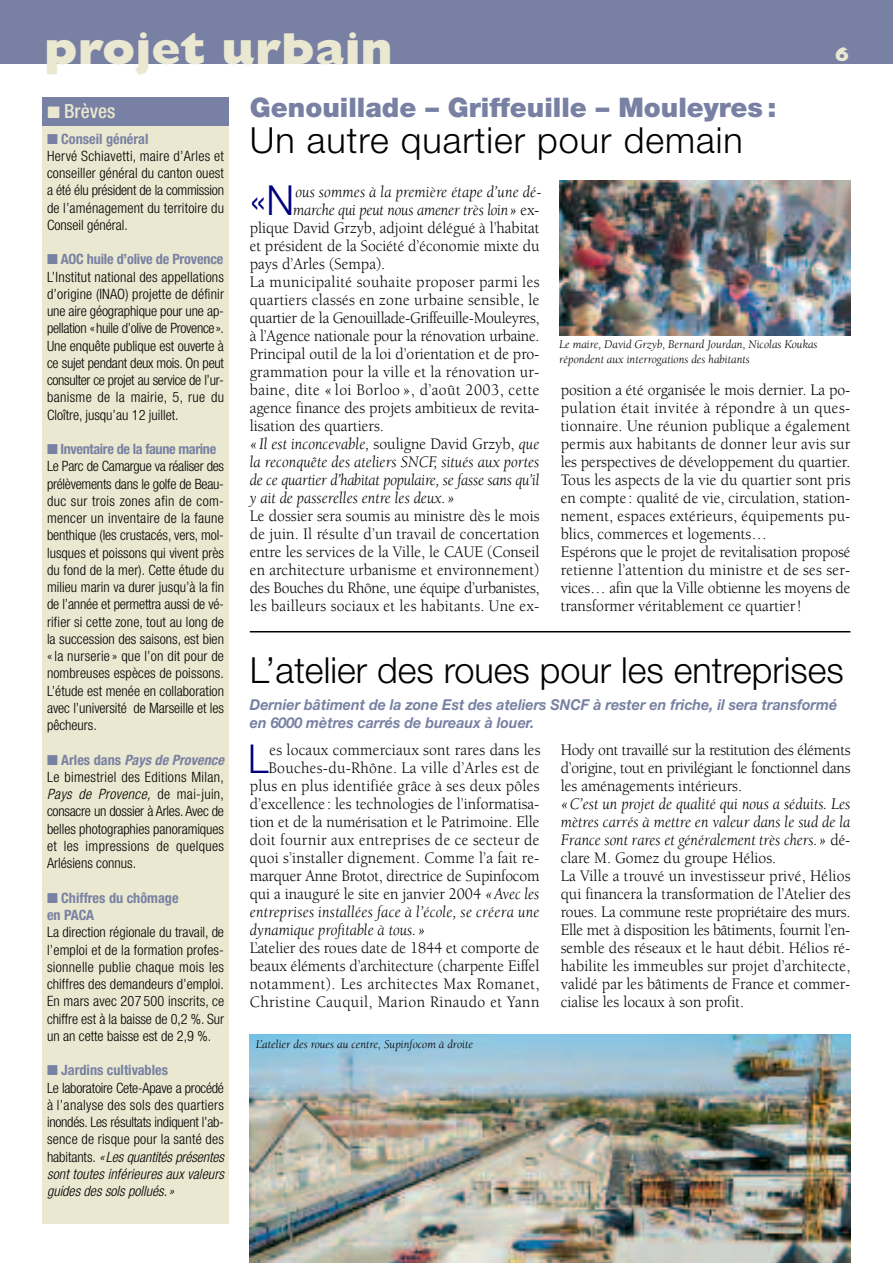
<style>
.page{position:relative;width:893px;height:1263px;background:#fff}
.page>*{position:absolute;margin:0;border:0;box-sizing:border-box;transform-origin:0 0}
.t1{font:800 45px "Gill Sans";color:#eae8d0;scale:1.06 1}
.t2{font:300 41.4px "Helvetica Neue";color:#000080;scale:.95 1}
.t3{font:300 39.9px "Helvetica Neue";color:#000080;scale:.95 1}
.t4{font:300 36px "Helvetica Neue";color:#000}
.t5{font:300 36px "Helvetica Neue";letter-spacing:.03em;color:#000}
.t6{font:900 27px "Helvetica Neue";color:#7881a3}
.t7{font:800 19.95px "Gill Sans";color:#eae8d0;scale:1.06 1}
.t8{font:500 condensed 19.5px "Helvetica Neue";color:#eae8d0}
.t9{font:16.5px/18px "Berkeley";color:#000;text-align:justify;scale:.95 1}
.t10{font:italic 16.5px "Berkeley";color:#000;scale:.95 1}
.t11{font:16.5px "Berkeley";letter-spacing:.025em;color:#000;scale:.95 1}
.t12{font:16.5px "Berkeley";letter-spacing:.02em;color:#000;scale:.95 1}
.t13{font:16.5px "Berkeley";letter-spacing:-.02em;color:#000;scale:.95 1}
.t14{font:italic 700 15px/18px "Helvetica Neue";color:#7881a3;scale:.95 1}
.t15{font:300 condensed 14.25px/17.2px "Helvetica Neue";color:#000;text-align:justify}
.t16{font:300 condensed 14.25px/17.2px "Helvetica Neue";letter-spacing:.025em;color:#000}
.t17{font:700 condensed 14.25px/17.2px "Helvetica Neue";color:#7881a3}
.t18{font:italic 12px/14.4px "Berkeley";color:#000}
.s1{color:#7881a3}
.s2{font-weight:700;color:#7881a3}
.s3{font-weight:700;font-style:italic;color:#7881a3}
.s4{font-style:italic}
.s5{font-style:normal}
</style>
<div class="page">
<div style="left:0;top:0;width:893px;height:64px;background:#7881a3"></div>
<div style="left:43px;top:126px;width:186px;height:1097px;background:#eae8d0"></div>
<div style="left:43px;top:98px;width:186px;height:28px;background:#7881a3"></div>
<img style="left:250px;top:1034px;width:600px;height:229px">
<img style="left:559px;top:181px;width:291px;height:155px">
<hr style="left:250px;top:631px;width:600px;height:1px;background:#000">
<h1 class="t1" style="left:44px;top:32px;width:330px">projet urbain</h1>
<p class="t8" style="left:48px;top:104px;width:69px">■ Brèves</p>
<h3 class="t6" style="left:250px;top:98px;width:528px">Genouillade – Griffeuille – Mouleyres :</h3>
<p class="t7" style="left:835px;top:47px;width:15px">6</p>
<p class="t16" style="left:47px;top:131px;width:179px"><span class="s1">■</span> <span class="s2">Conseil général<br></span>Hervé Schiavetti, maire d’Arles et</p>
<h3 class="t5" style="left:250px;top:118px;width:494px">Un autre quartier pour demain</h3>
<p class="t15" style="left:47px;top:166px;width:179px">conseiller général du canton ouest a été élu président de la commission de l’aménagement du territoire du Conseil général.</p>
<p class="t15" style="left:47px;top:252px;width:179px"><span class="s1">■</span> <span class="s2">AOC huile d’olive de Provence </span>L’Institut national des appellations d’origine (INAO) projette de définir une aire géographique pour une ap&shy;pellation «huile d’olive de Provence».<br>Une enquête publique est ouverte à ce sujet pendant deux mois. On peut consulter ce projet au service de l’ur&shy;banisme de la mairie, 5, rue du Cloître, jusqu’au 12 juillet.</p>
<p class="t15" style="left:47px;top:442px;width:179px;text-align:left"><span class="s1">■</span> <span class="s2">Inventaire de la faune marine<br></span>Le Parc de Camargue va réaliser des prélèvements dans le golfe de Beau&shy;duc sur trois zones afin de com&shy;mencer un inventaire de la faune benthique (les crustacés, vers, mol&shy;lusques et poissons qui vivent près du fond de la mer). Cette étude du milieu marin va durer jusqu’à la fin de l’année et permettra aussi de vé&shy;rifier si cette zone, tout au long de la succession des saisons, est bien «la nurserie » que l’on dit pour de nombreuses espèces de poissons.<br>L’étude est menée en collaboration avec l’université de Marseille et les pêcheurs.</p>
<p class="t15" style="left:47px;top:752px;width:179px"><span class="s1">■</span> <span class="s2">Arles dans</span> <span class="s3">Pays de Provence </span>Le bimestriel des Editions Milan, <span class="s4">Pays de Provence,</span> de mai-juin, consacre un dossier à Arles. Avec de belles photographies panoramiques et les impressions de quelques Arlésiens connus.</p>
<p class="t17" style="left:47px;top:890px;width:133px">■ Chiffres du chômage en PACA</p>
<p class="t15" style="left:47px;top:925px;width:179px">La direction régionale du travail, de l’emploi et de la formation profes&shy;sionnelle publie chaque mois les chiffres des demandeurs d’emploi.<br>En mars avec 207 500 inscrits, ce chiffre est à la baisse de 0,2 %. Sur un an cette baisse est de 2,9 %.</p>
<p class="t15" style="left:47px;top:1063px;width:179px;text-align:left"><span class="s1">■</span> <span class="s2">Jardins cultivables<br></span>Le laboratoire Cete-Apave a procédé à l’analyse des sols des quartiers inondés. Les résultats indiquent l’ab&shy;sence de risque pour la santé des habitants. <span class="s4">« Les quantités présentes sont toutes inférieures aux valeurs guides des sols pollués.»</span></p>
<h2 class="t2" style="left:250px;top:175px;width:48px">«N</h2>
<p class="t10" style="left:295px;top:186px;width:261px">ous sommes à la première étape d’une dé-</p>
<p class="t10" style="left:293px;top:204px;width:261px">marche qui peut nous amener très loin» <span class="s5">ex-</span></p>
<p class="t9" style="left:250px;top:220px;width:306px">plique David Grzyb, adjoint délégué à l’habitat</p>
<p class="t9" style="left:250px;top:238px;width:306px">et président de la Société d’économie mixte du</p>
<p class="t9" style="left:250px;top:256px;width:144px">pays d’Arles (Sempa).</p>
<p class="t11" style="left:250px;top:276px;width:306px">La municipalité souhaite proposer parmi les</p>
<p class="t9" style="left:250px;top:292px;width:306px">quartiers classés en zone urbaine sensible, le</p>
<p class="t13" style="left:250px;top:312px;width:306px">quartier de la Genouillade-Griffeuille-Mouleyres,</p>
<p class="t9" style="left:250px;top:328px;width:306px">à l’Agence nationale pour la rénovation urbaine.</p>
<p class="t9" style="left:250px;top:346px;width:306px">Principal outil de la loi d’orientation et de pro-</p>
<p class="t9" style="left:250px;top:364px;width:306px">grammation pour la ville et la rénovation ur-</p>
<p class="t11" style="left:250px;top:384px;width:306px">baine, dite « loi Borloo », d’août 2003, cette</p>
<p class="t9" style="left:250px;top:400px;width:306px">agence finance des projets ambitieux de revita-</p>
<p class="t9" style="left:250px;top:418px;width:143px">lisation des quartiers.</p>
<p class="t10" style="left:250px;top:438px;width:306px">« Il est inconcevable, <span class="s5">souligne David Grzyb,</span> que</p>
<p class="t10" style="left:250px;top:456px;width:306px">la reconquête des ateliers SNCF, situés aux portes</p>
<p class="t10" style="left:250px;top:474px;width:306px">de ce quartier d’habitat populaire, se fasse sans qu’il</p>
<p class="t10" style="left:250px;top:492px;width:217px">y ait de passerelles entre les deux. »</p>
<p class="t9" style="left:250px;top:508px;width:306px">Le dossier sera soumis au ministre dès le mois de juin. Il résulte d’un travail de concertation entre les services de la Ville, le CAUE (Conseil en architecture urbanisme et environnement) des Bouches du Rhône, une équipe d’urbanistes, les bailleurs sociaux et les habitants. Une ex-</p>
<p class="t18" style="left:559px;top:338px;width:260px">Le maire, David Grzyb, Bernard Jourdan, Nicolas Koukas répondent aux interrogations des habitants</p>
<p class="t9" style="left:561px;top:382px;width:306px;text-align:left">position a été organisée le mois dernier. La po&shy;pulation était invitée à répondre à un ques&shy;tionnaire. Une réunion publique a également permis aux habitants de donner leur avis sur les perspectives de développement du quartier.<br>Tous les aspects de la vie du quartier sont pris en compte : qualité de vie, circulation, station&shy;nement, espaces extérieurs, équipements pu&shy;blics, commerces et logements…<br>Espérons que le projet de revitalisation proposé retienne l’attention du ministre et de ses ser&shy;vices… afin que la Ville obtienne les moyens de transformer véritablement ce quartier!</p>
<h3 class="t4" style="left:250px;top:648px;width:595px">L’atelier des roues pour les entreprises</h3>
<p class="t14" style="left:250px;top:697px;width:620px">Dernier bâtiment de la zone Est des ateliers SNCF à rester en friche, il sera transformé en 6000 mètres carrés de bureaux à louer.</p>
<p class="t9" style="left:561px;top:742px;width:306px">Hody ont travaillé sur la restitution des éléments d’origine, tout en privilégiant le fonctionnel dans les aménagements intérieurs.</p>
<p class="t9" style="left:561px;top:796px;width:306px;text-align:left"><span class="s4">«C’est un projet de qualité qui nous a séduits. Les mètres carrés à mettre en valeur dans le sud de la France sont rares et généralement très chers.»</span> dé&shy;clare M. Gomez du groupe Hélios.<br>La Ville a trouvé un investisseur privé, Hélios qui financera la transformation de l’Atelier des roues. La commune reste propriétaire des murs.<br>Elle met à disposition les bâtiments, fournit l’en&shy;semble des réseaux et le haut débit. Hélios ré&shy;habilite les immeubles sur projet d’architecte, validé par les bâtiments de France et commer&shy;cialise les locaux à son profit.</p>
<h3 class="t3" style="left:248px;top:735px;width:23px">L</h3>
<p class="t9" style="left:270px;top:742px;width:287px">es locaux commerciaux sont rares dans les</p>
<p class="t12" style="left:269px;top:762px;width:287px">Bouches-du-Rhône. La ville d’Arles est de</p>
<p class="t9" style="left:250px;top:778px;width:306px">plus en plus identifiée grâce à ses deux pôles</p>
<p class="t9" style="left:250px;top:796px;width:306px">d’excellence : les technologies de l’informatisa-</p>
<p class="t9" style="left:250px;top:814px;width:306px">tion et de la numérisation et le Patrimoine. Elle</p>
<p class="t12" style="left:250px;top:834px;width:306px">doit fournir aux entreprises de ce secteur de</p>
<p class="t9" style="left:250px;top:850px;width:306px">quoi s’installer dignement. Comme l’a fait re-</p>
<p class="t9" style="left:250px;top:868px;width:306px">marquer Anne Brotot, directrice de Supinfocom</p>
<p class="t9" style="left:250px;top:886px;width:306px">qui a inauguré le site en janvier 2004 <span class="s4">«Avec les</span></p>
<p class="t10" style="left:250px;top:906px;width:306px">entreprises installées face à l’école, se créera une</p>
<p class="t10" style="left:250px;top:924px;width:186px">dynamique profitable à tous. »</p>
<p class="t9" style="left:250px;top:940px;width:306px">L’atelier des roues date de 1844 et comporte de beaux éléments d’architecture (charpente Eiffel notamment). Les architectes Max Romanet, Christine Cauquil, Marion Rinaudo et Yann</p>
<p class="t18" style="left:256px;top:1038px;width:219px">L’atelier des roues au centre, Supinfocom à droite</p>
</div>
